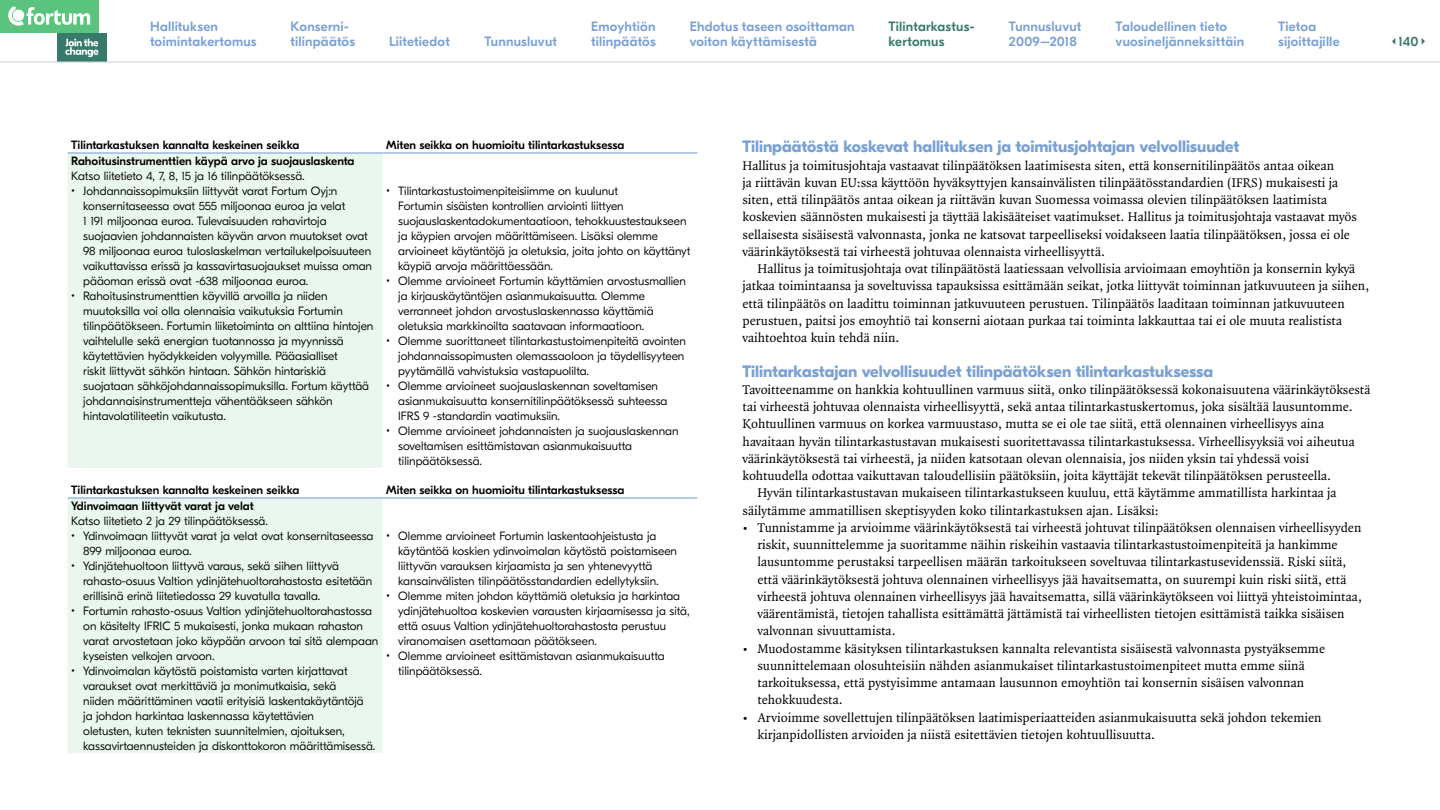
<style>
.page{position:relative;width:1440px;height:810px;background:#fff}
.page>*{position:absolute;margin:0;border:0;box-sizing:border-box;transform-origin:0 0}
.t1{font:700 16.5px "GT Eesti Pro Display";letter-spacing:-.005em;color:#78a0d4}
.t2{font:13.5px/17.2px "Quadraat Pro";color:#000}
.t3{font:500 13.5px/15px "GT Eesti Pro Display";letter-spacing:.015em;color:#78a0d4}
.t4{font:500 13.5px/15px "GT Eesti Pro Display";letter-spacing:.015em;color:#377a6c}
.t5{font:300 12px/15px "GT Eesti Pro Display";color:#000}
.t6{font:500 12px "GT Eesti Pro Display";color:#000}
</style>
<div class="page">
<div style="left:0;top:0;width:98px;height:33px;background:#5ac37d"></div>
<svg style="left:8px;top:6px;width:82px;height:20px"></svg>
<div style="left:57px;top:33px;width:50px;height:29px;background:#377a6c"></div>
<svg style="left:65px;top:39px;width:33px;height:18px"></svg>
<hr style="left:0;top:62px;width:1440px;height:1px;background:#d2d2d2">
<svg style="left:1422px;top:38px;width:3px;height:6px"></svg>
<svg style="left:1392px;top:38px;width:3px;height:6px"></svg>
<div style="left:68px;top:154px;width:314px;height:314px;background:#eaf7ee"></div>
<hr style="left:68px;top:152px;width:314px;height:2px;background:#78a0d4">
<hr style="left:382px;top:152px;width:316px;height:2px;background:#78a0d4">
<div style="left:68px;top:499px;width:314px;height:254px;background:#eaf7ee"></div>
<hr style="left:68px;top:497px;width:314px;height:2px;background:#78a0d4">
<hr style="left:382px;top:497px;width:316px;height:2px;background:#78a0d4">
<p class="t3" style="left:150px;top:19px;width:108px">Hallituksen toimintakertomus</p>
<p class="t3" style="left:291px;top:19px;width:66px">Konserni&shy;tilinpäätös</p>
<p class="t3" style="left:389px;top:34px;width:62px">Liitetiedot</p>
<p class="t3" style="left:485px;top:34px;width:74px">Tunnusluvut</p>
<p class="t3" style="left:591px;top:19px;width:66px">Emoyhtiön tilinpäätös</p>
<p class="t3" style="left:1278px;top:19px;width:63px">Tietoa sijoittajille</p>
<p class="t3" style="left:690px;top:19px;width:167px">Ehdotus taseen osoittaman voiton käyttämisestä</p>
<p class="t3" style="left:1116px;top:19px;width:130px">Taloudellinen tieto vuosineljänneksittäin</p>
<p class="t4" style="left:889px;top:19px;width:88px">Tilintarkastus&shy;kertomus</p>
<p class="t3" style="left:1009px;top:19px;width:74px">Tunnusluvut<br>2009–2018</p>
<p class="t4" style="left:1399px;top:34px;width:21px">140</p>
<p class="t6" style="left:71px;top:138px;width:230px">Tilintarkastuksen kannalta keskeinen seikka</p>
<p class="t6" style="left:386px;top:138px;width:240px">Miten seikka on huomioitu tilintarkastuksessa</p>
<p class="t6" style="left:71px;top:154px;width:285px">Rahoitusinstrumenttien käypä arvo ja suojauslaskenta</p>
<p class="t5" style="left:71px;top:169px;width:235px">Katso liitetieto 4, 7, 8, 15 ja 16 tilinpäätöksessä.</p>
<p class="t5" style="left:83px;top:184px;width:290px;text-indent:-12px">• Johdannaissopimuksiin liittyvät varat Fortum Oyj:n konsernitaseessa ovat 555 miljoonaa euroa ja velat<br>1 191 miljoonaa euroa. Tulevaisuuden rahavirtoja suojaavien johdannaisten käyvän arvon muutokset ovat 98 miljoonaa euroa tuloslaskelman vertailukelpoisuuteen vaikuttavissa erissä ja kassavirtasuojaukset muissa oman pääoman erissä ovat -638 miljoonaa euroa.</p>
<p class="t5" style="left:83px;top:289px;width:292px;text-indent:-12px">• Rahoitusinstrumenttien käyvillä arvoilla ja niiden muutoksilla voi olla olennaisia vaikutuksia Fortumin tilinpäätökseen. Fortumin liiketoiminta on alttiina hintojen vaihtelulle sekä energian tuotannossa ja myynnissä käytettävien hyödykkeiden volyymille. Pääasialliset<br>riskit liittyvät sähkön hintaan. Sähkön hintariskiä suojataan sähköjohdannaissopimuksilla. Fortum käyttää johdannaisinstrumentteja vähentääkseen sähkön hintavolatiliteetin vaikutusta.</p>
<p class="t5" style="left:398px;top:184px;width:294px;text-indent:-12px">• Tilintarkastustoimenpiteisiimme on kuulunut<br>Fortumin sisäisten kontrollien arviointi liittyen suojauslaskentadokumentaatioon, tehokkuustestaukseen ja käypien arvojen määrittämiseen. Lisäksi olemme arvioineet käytäntöjä ja oletuksia, joita johto on käyttänyt käypiä arvoja määrittäessään.</p>
<p class="t5" style="left:398px;top:274px;width:289px;text-indent:-12px">• Olemme arvioineet Fortumin käyttämien arvostusmallien ja kirjauskäytäntöjen asianmukaisuutta. Olemme verranneet johdon arvostuslaskennassa käyttämiä oletuksia markkinoilta saatavaan informaatioon.</p>
<p class="t5" style="left:398px;top:334px;width:289px;text-align:justify;text-indent:-12px">• Olemme suorittaneet tilintarkastustoimenpiteitä avointen johdannaissopimusten olemassaoloon ja täydellisyyteen pyytämällä vahvistuksia vastapuolilta.</p>
<p class="t5" style="left:398px;top:379px;width:271px;text-indent:-12px">• Olemme arvioineet suojauslaskennan soveltamisen asianmukaisuutta konsernitilinpäätöksessä suhteessa<br>IFRS 9 -standardin vaatimuksiin.</p>
<p class="t5" style="left:398px;top:424px;width:282px;text-indent:-12px">• Olemme arvioineet johdannaisten ja suojauslaskennan soveltamisen esittämistavan asianmukaisuutta tilinpäätöksessä.</p>
<p class="t6" style="left:71px;top:483px;width:230px">Tilintarkastuksen kannalta keskeinen seikka</p>
<p class="t6" style="left:386px;top:483px;width:240px">Miten seikka on huomioitu tilintarkastuksessa</p>
<p class="t6" style="left:71px;top:499px;width:184px">Ydinvoimaan liittyvät varat ja velat</p>
<p class="t5" style="left:71px;top:514px;width:198px">Katso liitetieto 2 ja 29 tilinpäätöksessä.</p>
<p class="t5" style="left:83px;top:529px;width:292px;text-indent:-12px">• Ydinvoimaan liittyvät varat ja velat ovat konsernitaseessa<br>899 miljoonaa euroa.</p>
<p class="t5" style="left:83px;top:559px;width:290px;text-indent:-12px">• Ydinjätehuoltoon liittyvä varaus, sekä siihen liittyvä rahasto-osuus Valtion ydinjätehuoltorahastosta esitetään erillisinä erinä liitetiedossa 29 kuvatulla tavalla.</p>
<p class="t5" style="left:83px;top:604px;width:297px;text-indent:-12px">• Fortumin rahasto-osuus Valtion ydinjätehuoltorahastossa on käsitelty IFRIC 5 mukaisesti, jonka mukaan rahaston varat arvostetaan joko käypään arvoon tai sitä alempaan kyseisten velkojen arvoon.</p>
<p class="t5" style="left:83px;top:664px;width:294px;text-indent:-12px">• Ydinvoimalan käytöstä poistamista varten kirjattavat varaukset ovat merkittäviä ja monimutkaisia, sekä<br>niiden määrittäminen vaatii erityisiä laskentakäytäntöjä ja johdon harkintaa laskennassa käytettävien<br>oletusten, kuten teknisten suunnitelmien, ajoituksen, kassavirtaennusteiden ja diskonttokoron määrittämisessä.</p>
<p class="t5" style="left:398px;top:529px;width:280px;text-indent:-12px">• Olemme arvioineet Fortumin laskentaohjeistusta ja käytäntöä koskien ydinvoimalan käytöstä poistamiseen liittyvän varauksen kirjaamista ja sen yhtenevyyttä kansainvälisten tilinpäätösstandardien edellytyksiin.</p>
<p class="t5" style="left:398px;top:589px;width:293px;text-indent:-12px">• Olemme miten johdon käyttämiä oletuksia ja harkintaa ydinjätehuoltoa koskevien varausten kirjaamisessa ja sitä, että osuus Valtion ydinjätehuoltorahastosta perustuu viranomaisen asettamaan päätökseen.</p>
<p class="t5" style="left:398px;top:649px;width:268px;text-indent:-12px">• Olemme arvioineet esittämistavan asianmukaisuutta tilinpäätöksessä.</p>
<p class="t1" style="left:742px;top:137px;width:499px">Tilinpäätöstä koskevat hallituksen ja toimitusjohtajan velvollisuudet</p>
<p class="t2" style="left:742px;top:156px;width:616px">Hallitus ja toimitusjohtaja vastaavat tilinpäätöksen laatimisesta siten, että konsernitilinpäätös antaa oikean<br>ja riittävän kuvan EU:ssa käyttöön hyväksyttyjen kansainvälisten tilinpäätösstandardien (IFRS) mukaisesti ja siten, että tilinpäätös antaa oikean ja riittävän kuvan Suomessa voimassa olevien tilinpäätöksen laatimista koskevien säännösten mukaisesti ja täyttää lakisääteiset vaatimukset. Hallitus ja toimitusjohtaja vastaavat myös sellaisesta sisäisestä valvonnasta, jonka ne katsovat tarpeelliseksi voidakseen laatia tilinpäätöksen, jossa ei ole väärinkäytöksestä tai virheestä johtuvaa olennaista virheellisyyttä.</p>
<p class="t2" style="left:742px;top:260px;width:628px;text-indent:15px">Hallitus ja toimitusjohtaja ovat tilinpäätöstä laatiessaan velvollisia arvioimaan emoyhtiön ja konsernin kykyä jatkaa toimintaansa ja soveltuvissa tapauksissa esittämään seikat, jotka liittyvät toiminnan jatkuvuuteen ja siihen, että tilinpäätös on laadittu toiminnan jatkuvuuteen perustuen. Tilinpäätös laaditaan toiminnan jatkuvuuteen perustuen, paitsi jos emoyhtiö tai konserni aiotaan purkaa tai toiminta lakkauttaa tai ei ole muuta realistista vaihtoehtoa kuin tehdä niin.</p>
<p class="t1" style="left:742px;top:362px;width:472px">Tilintarkastajan velvollisuudet tilinpäätöksen tilintarkastuksessa</p>
<p class="t2" style="left:742px;top:381px;width:630px">Tavoitteenamme on hankkia kohtuullinen varmuus siitä, onko tilinpäätöksessä kokonaisuutena väärinkäytöksestä</p>
<p class="t2" style="left:742px;top:398px;width:610px">tai virheestä johtuvaa olennaista virheellisyyttä, sekä antaa tilintarkastuskertomus, joka sisältää lausuntomme.</p>
<p class="t2" style="left:742px;top:415px;width:583px">Kohtuullinen varmuus on korkea varmuustaso, mutta se ei ole tae siitä, että olennainen virheellisyys aina</p>
<p class="t2" style="left:742px;top:432px;width:614px">havaitaan hyvän tilintarkastustavan mukaisesti suoritettavassa tilintarkastuksessa. Virheellisyyksiä voi aiheutua</p>
<p class="t2" style="left:742px;top:450px;width:568px">väärinkäytöksestä tai virheestä, ja niiden katsotaan olevan olennaisia, jos niiden yksin tai yhdessä voisi</p>
<p class="t2" style="left:742px;top:467px;width:588px">kohtuudella odottaa vaikuttavan taloudellisiin päätöksiin, joita käyttäjät tekevät tilinpäätöksen perusteella.</p>
<p class="t2" style="left:757px;top:484px;width:581px">Hyvän tilintarkastustavan mukaiseen tilintarkastukseen kuuluu, että käytämme ammatillista harkintaa ja</p>
<p class="t2" style="left:742px;top:501px;width:418px">säilytämme ammatillisen skeptisyyden koko tilintarkastuksen ajan. Lisäksi:</p>
<p class="t2" style="left:757px;top:519px;width:606px;text-indent:-15px">• Tunnistamme ja arvioimme väärinkäytöksestä tai virheestä johtuvat tilinpäätöksen olennaisen virheellisyyden riskit, suunnittelemme ja suoritamme näihin riskeihin vastaavia tilintarkastustoimenpiteitä ja hankimme lausuntomme perustaksi tarpeellisen määrän tarkoitukseen soveltuvaa tilintarkastusevidenssiä. Riski siitä, että väärinkäytöksestä johtuva olennainen virheellisyys jää havaitsematta, on suurempi kuin riski siitä, että virheestä johtuva olennainen virheellisyys jää havaitsematta, sillä väärinkäytökseen voi liittyä yhteistoimintaa, väärentämistä, tietojen tahallista esittämättä jättämistä tai virheellisten tietojen esittämistä taikka sisäisen valvonnan sivuuttamista.</p>
<p class="t2" style="left:757px;top:639px;width:569px;text-indent:-15px">• Muodostamme käsityksen tilintarkastuksen kannalta relevantista sisäisestä valvonnasta pystyäksemme suunnittelemaan olosuhteisiin nähden asianmukaiset tilintarkastustoimenpiteet mutta emme siinä tarkoituksessa, että pystyisimme antamaan lausunnon emoyhtiön tai konsernin sisäisen valvonnan tehokkuudesta.</p>
<p class="t2" style="left:757px;top:708px;width:566px;text-indent:-15px">• Arvioimme sovellettujen tilinpäätöksen laatimisperiaatteiden asianmukaisuutta sekä johdon tekemien kirjanpidollisten arvioiden ja niistä esitettävien tietojen kohtuullisuutta.</p>
</div>
